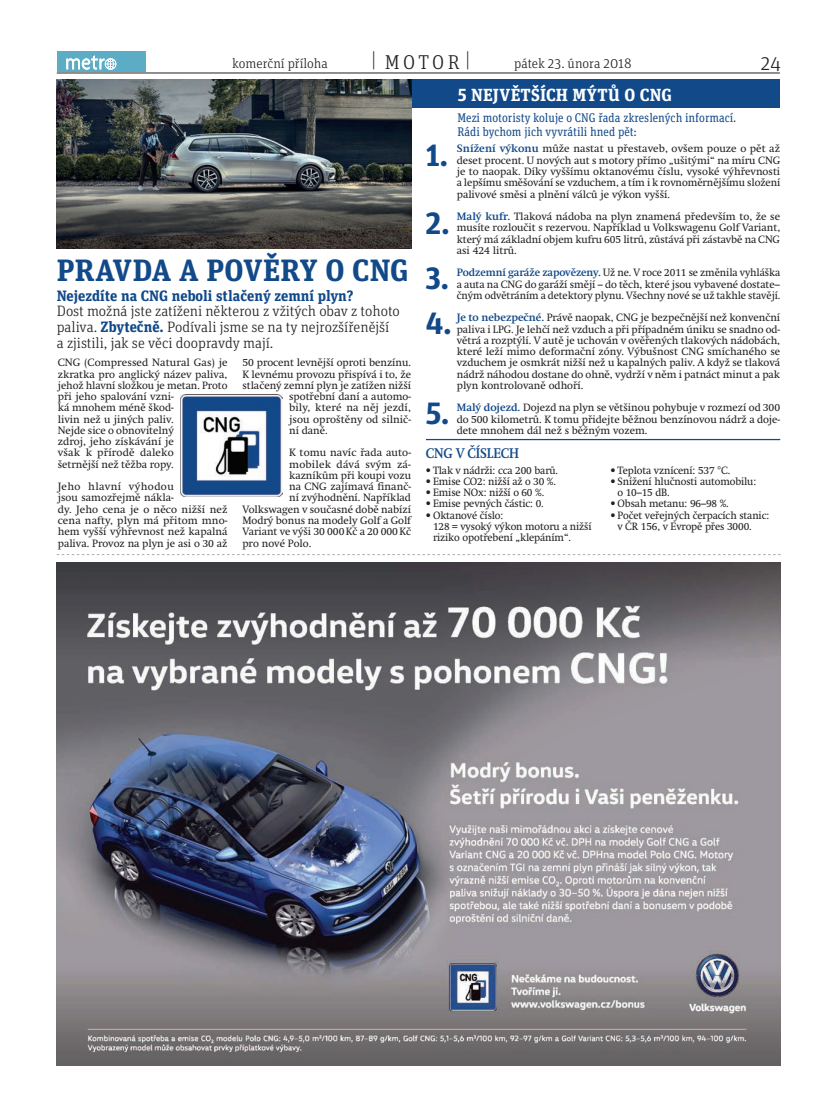
<style>
.page{position:relative;width:837px;height:1117px;background:#fff}
.page>*{position:absolute;margin:0;border:0;box-sizing:border-box;transform-origin:0 0}
.t1{font:700 30.75px "Unit Slab Pro";letter-spacing:.005em;color:#114989}
.t2{font:300 20px "Unit Slab Pro";letter-spacing:.16em;color:#231f20}
.t3{font:700 17.5px "Unit Slab Pro";letter-spacing:.015em;color:#fff}
.t4{font:300 15px/15.6px "Unit Slab CE";color:#231f20}
.t5{font:300 13.75px "Unit Slab Pro";color:#231f20}
.t6{font:700 13.75px "Metro Swift";letter-spacing:-.01em;color:#114989;scale:.9 1}
.t7{font:12.5px/13.8px "Unit Slab CE";color:#114989;scale:.92 1}
.t8{font:10.5px/11.2px "Metro Swift";color:#231f20}
.t9{font:10.5px "Metro Swift";letter-spacing:.02em;color:#231f20}
.s1{font-family:"Gotham Narrow"}
.s2{font-weight:700;color:#114989}
</style>
<div class="page">
<div style="left:57px;top:51px;width:89px;height:21px;background:#5cacc6"></div>
<svg style="left:66px;top:55px;width:50px;height:15px"></svg>
<hr style="left:57px;top:73px;width:722px;height:1px;background:#231f20">
<div style="left:399px;top:80px;width:381px;height:28px;background:#114989"></div>
<img style="left:181px;top:395px;width:101px;height:101px">
<img style="left:57px;top:80px;width:354px;height:168px">
<hr style="left:426px;top:439px;width:354px;height:1px;background:#114989">
<svg style="left:57px;top:554px;width:723px;height:1px"></svg>
<img style="left:57px;top:562px;width:723px;height:503px">
<h3 class="t5" style="left:232px;top:55px;width:97px">komerční příloha</h3>
<h2 class="t2" style="left:371px;top:49px;width:101px"><span class="s1">|</span> motor <span class="s1">|</span></h2>
<h3 class="t5" style="left:514px;top:54px;width:119px">pátek 23. února 2018</h3>
<p class="t2" style="left:760px;top:50px;width:22px">24</p>
<p class="t3" style="left:457px;top:82px;width:215px">5 NEJVĚTŠÍCH MÝTŮ O CNG</p>
<p class="t1" style="left:57px;top:247px;width:353px">PRAVDA A POVĚRY O CNG</p>
<p class="t4" style="left:57px;top:287px;width:344px"><span class="s2">Nejezdíte na CNG neboli stlačený zemní plyn?<br></span>Dost možná jste zatíženi některou z vžitých obav z tohoto paliva. <span class="s2">Zbytečně.</span> Podívali jsme se na ty nejrozšířenější a zjistili, jak se věci doopravdy mají.</p>
<p class="t8" style="left:58px;top:357px;width:171px">CNG (Compressed Natural Gas) je zkratka pro anglický název paliva, jehož hlavní složkou je metan. Proto při jeho spalování vzni-<br>ká mnohem méně škod-<br>livin než u jiných paliv.<br>Nejde sice o obnovitelný<br>zdroj, jeho získávání je<br>však k přírodě daleko<br>šetrnější než těžba ropy.</p>
<p class="t8" style="left:58px;top:481px;width:171px">Jeho hlavní výhodou<br>jsou samozřejmě nákla-<br>dy. Jeho cena je o něco nižší než cena nafty, plyn má přitom mno&shy;hem vyšší výhřevnost než kapalná paliva. Provoz na plyn je asi o 30 až</p>
<p class="t8" style="left:242px;top:357px;width:170px">50 procent levnější oproti benzínu.</p>
<p class="t8" style="left:242px;top:368px;width:170px">K levnému provozu přispívá i to, že</p>
<p class="t8" style="left:242px;top:379px;width:170px">stlačený zemní plyn je zatížen nižší</p>
<p class="t8" style="left:289px;top:391px;width:123px">spotřební daní a automo-</p>
<p class="t8" style="left:289px;top:402px;width:123px">bily, které na něj jezdí,</p>
<p class="t8" style="left:289px;top:413px;width:123px">jsou oproštěny od silnič-</p>
<p class="t8" style="left:289px;top:424px;width:40px">ní daně.</p>
<p class="t8" style="left:289px;top:447px;width:123px">K tomu navíc řada auto-</p>
<p class="t9" style="left:289px;top:458px;width:123px">mobilek dává svým zá-</p>
<p class="t8" style="left:289px;top:469px;width:123px">kazníkům při koupi vozu</p>
<p class="t8" style="left:289px;top:481px;width:123px">na CNG zajímavá finanč-</p>
<p class="t8" style="left:289px;top:492px;width:123px">ní zvýhodnění. Například</p>
<p class="t8" style="left:242px;top:503px;width:170px">Volkswagen v současné době nabízí</p>
<p class="t8" style="left:242px;top:514px;width:170px">Modrý bonus na modely Golf a Golf</p>
<p class="t8" style="left:242px;top:526px;width:170px">Variant ve výši 30 000 Kč a 20 000 Kč</p>
<p class="t8" style="left:242px;top:537px;width:70px">pro nové Polo.</p>
<p class="t1" style="left:426px;top:133px;width:24px">1.</p>
<p class="t7" style="left:457px;top:111px;width:304px">Mezi motoristy koluje o CNG řada zkreslených informací.<br>Rádi bychom jich vyvrátili hned pět:</p>
<p class="t8" style="left:456px;top:143px;width:325px;text-align:justify"><span class="s2">snížení výkonu</span> může nastat u přestaveb, ovšem pouze o pět až deset procent. U nových aut s motory přímo „ušitými“ na míru CNG je to naopak. Díky vyššímu oktanovému číslu, vysoké výhřevnosti a lepšímu směšování se vzduchem, a tím i k rovnoměrnějšímu složení palivové směsi a plnění válců je výkon vyšší.</p>
<p class="t1" style="left:426px;top:200px;width:26px">2.</p>
<p class="t1" style="left:426px;top:256px;width:25px">3.</p>
<p class="t8" style="left:456px;top:211px;width:325px;text-align:justify"><span class="s2">Malý kufr.</span> Tlaková nádoba na plyn znamená především to, že se musíte rozloučit s rezervou. Například u Volkswagenu Golf Variant, který má základní objem kufru 605 litrů, zůstává při zástavbě na CNG asi 424 litrů.</p>
<p class="t8" style="left:456px;top:267px;width:325px;text-align:justify"><span class="s2">Podzemní garáže zapovězeny.</span> Už ne. V roce 2011 se změnila vyhláška a auta na CNG do garáží smějí – do těch, které jsou vybavené dostate– čným odvětráním a detektory plynu. Všechny nové se už takhle stavějí.</p>
<p class="t1" style="left:426px;top:300px;width:27px">4.</p>
<p class="t8" style="left:456px;top:312px;width:325px;text-align:justify"><span class="s2">Je to nebezpečné.</span> Právě naopak, CNG je bezpečnější než konvenční paliva i LPG. Je lehčí než vzduch a při případném úniku se snadno od&shy;větrá a rozptýlí. V autě je uchován v ověřených tlakových nádobách, které leží mimo deformační zóny. Výbušnost CNG smíchaného se vzduchem je osmkrát nižší než u kapalných paliv. A když se tlaková nádrž náhodou dostane do ohně, vydrží v něm i patnáct minut a pak plyn kontrolovaně odhoří.</p>
<p class="t1" style="left:426px;top:390px;width:25px">5.</p>
<p class="t8" style="left:456px;top:402px;width:325px;text-align:justify"><span class="s2">Malý dojezd.</span> Dojezd na plyn se většinou pohybuje v rozmezí od 300 do 500 kilometrů. K tomu přidejte běžnou benzínovou nádrž a doje&shy;dete mnohem dál než s běžným vozem.</p>
<p class="t6" style="left:426px;top:445px;width:105px">CNG v čísleCh</p>
<p class="t8" style="left:426px;top:464px;width:134px">• Tlak v nádrži: cca 200 barů.</p>
<p class="t8" style="left:426px;top:475px;width:132px">• Emise CO2: nižší až o 30 %.</p>
<p class="t8" style="left:426px;top:487px;width:120px">• Emise NOx: nižší o 60 %.</p>
<p class="t8" style="left:426px;top:498px;width:119px">• Emise pevných částic: 0.</p>
<p class="t8" style="left:433px;top:509px;width:160px;text-indent:-7px">• Oktanové číslo:<br>128 = vysoký výkon motoru a nižší riziko opotřebení „klepáním“.</p>
<p class="t8" style="left:610px;top:464px;width:121px">• Teplota vznícení: 537 °C.</p>
<p class="t8" style="left:617px;top:475px;width:140px;text-indent:-7px">• Snížení hlučnosti automobilu: o 10–15 dB.</p>
<p class="t8" style="left:610px;top:498px;width:120px">• Obsah metanu: 96–98 %.</p>
<p class="t8" style="left:617px;top:509px;width:153px;text-indent:-7px">• Počet veřejných čerpacích stanic: v ČR 156, v Evropě přes 3000.</p>
</div>
